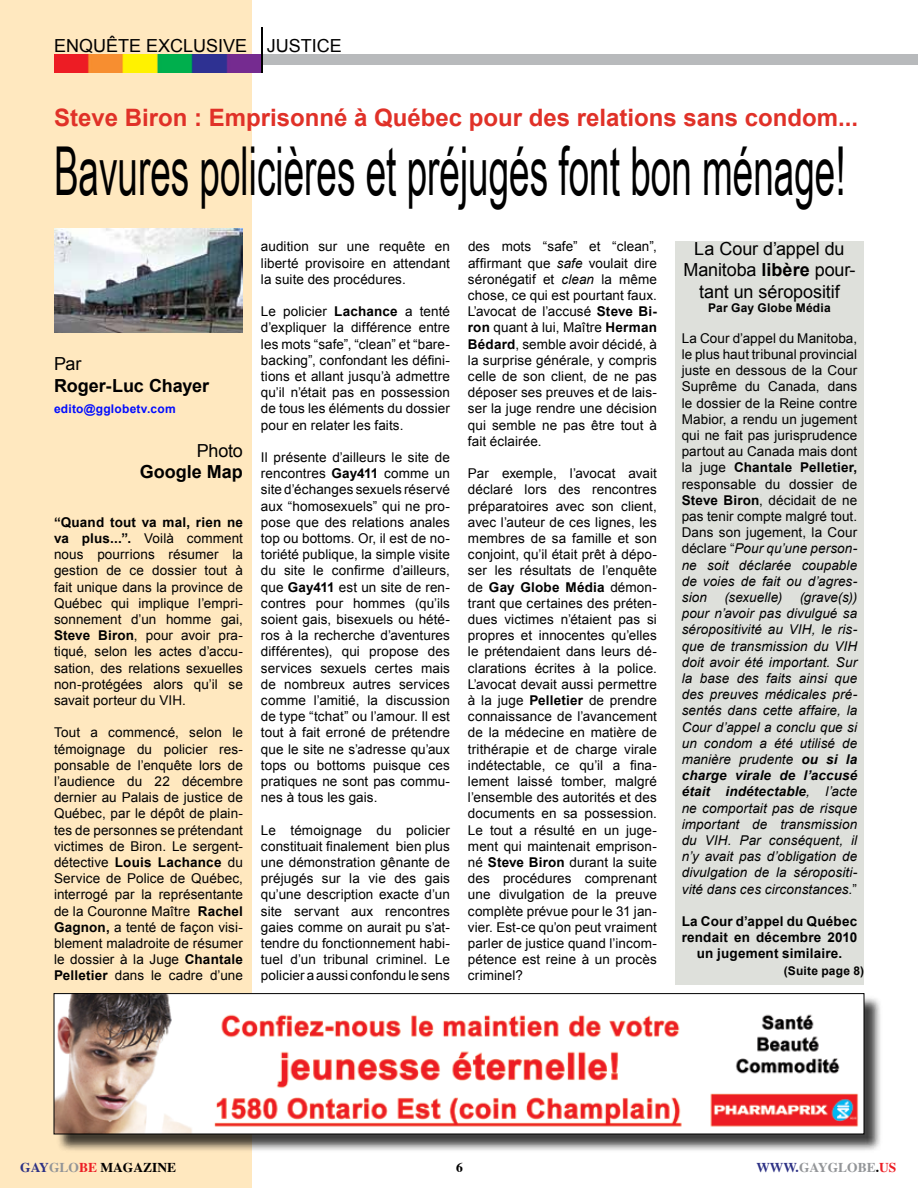
<style>
.page{position:relative;width:918px;height:1188px;background:#fff}
.page>*{position:absolute;margin:0;border:0;box-sizing:border-box;transform-origin:0 0}
.t1{font:67.5px "Arial Narrow";color:#000;scale:.67 1}
.t2{font:700 24px "Arial";color:#e03128}
.t3{font:18px/21.6px "Arial";letter-spacing:-.005em;color:#000;text-align:center}
.t4{font:700 18px "Arial";color:#000}
.t5{font:13.5px/16.2px "Arial";letter-spacing:.005em;color:#000;text-align:justify}
.t6{font:italic 13.5px/16.2px "Arial";letter-spacing:.005em;color:#000;text-align:justify}
.t7{font:700 13.5px/16.2px "Arial";letter-spacing:.015em;color:#000;text-align:center}
.t8{font:700 13.5px "Times";color:#000}
.t9{font:700 13.5px "Times";color:#939598}
.t10{font:700 12px "Arial";letter-spacing:.02em;color:#000}
.t11{font:700 12px "Arial";letter-spacing:.02em;color:#000cff}
.s1{font-weight:700}
.s2{font-style:italic}
.s3{font-style:normal}
.s4{color:#2d3185}
.s5{color:#939598}
.s6{color:#ed1d24}
.s7{color:#000}
</style>
<div class="page">
<div style="left:0;top:0;width:252px;height:1188px;background:#ffe8bf"></div>
<img style="left:54px;top:54px;width:207px;height:19px">
<div style="left:261px;top:54px;width:657px;height:10px;background:#b8babc"></div>
<hr style="left:261px;top:27px;width:1px;height:45px;background:#000">
<img style="left:54px;top:228px;width:189px;height:104px">
<div style="left:56px;top:995px;width:827px;height:158px;background:#000;opacity:.75"></div>
<img style="left:56px;top:995px;width:806px;height:137px">
<div style="left:54px;top:993px;width:810px;height:141px;border:1px solid #000"></div>
<div style="left:675px;top:242px;width:189px;height:744px;background:#dee0db"></div>
<h3 class="t3" style="left:54px;top:35px;width:289px">ENQUÊTE EXCLUSIVE JUSTICE</h3>
<h2 class="t2" style="left:54px;top:102px;width:806px">Steve Biron : Emprisonné à Québec pour des relations sans condom...</h2>
<h1 class="t1" style="left:54px;top:122px;width:1183px">Bavures policières et préjugés font bon ménage!</h1>
<h3 class="t3" style="left:54px;top:353px;width:29px">Par</h3>
<h3 class="t4" style="left:54px;top:374px;width:157px">Roger-Luc Chayer</h3>
<p class="t11" style="left:54px;top:401px;width:123px">edito@gglobetv.com</p>
<h3 class="t3" style="left:197px;top:440px;width:48px">Photo</h3>
<h3 class="t4" style="left:140px;top:460px;width:105px">Google Map</h3>
<p class="t5" style="left:54px;top:514px;width:191px"><span class="s1">“Quand tout va mal, rien ne va plus...”.</span> Voilà comment nous pourrions résumer la gestion de ce dossier tout à fait unique dans la province de Québec qui implique l’empri&shy;sonnement d’un homme gai, <span class="s1">Steve Biron</span>, pour avoir pra&shy;tiqué, selon les actes d’accu&shy;sation, des relations sexuelles non-protégées alors qu’il se savait porteur du VIH.</p>
<p class="t5" style="left:54px;top:725px;width:191px">Tout a commencé, selon le témoignage du policier res&shy;ponsable de l’enquête lors de l’audience du 22 décembre dernier au Palais de justice de Québec, par le dépôt de plain&shy;tes de personnes se prétendant victimes de Biron. Le sergent&shy;détective <span class="s1">Louis Lachance</span> du Service de Police de Québec, interrogé par la représentante de la Couronne Maître <span class="s1">Rachel Gagnon,</span> a tenté de façon visi&shy;blement maladroite de résumer le dossier à la Juge <span class="s1">Chantale Pelletier</span> dans le cadre d’une</p>
<p class="t5" style="left:261px;top:239px;width:191px">audition sur une requête en liberté provisoire en attendant la suite des procédures.</p>
<p class="t5" style="left:261px;top:303px;width:190px">Le policier <span class="s1">Lachance</span> a tenté d’expliquer la différence entre les mots “safe”, “clean” et “bare&shy;backing”, confondant les défini&shy;tions et allant jusqu’à admettre qu’il n’était pas en possession de tous les éléments du dossier pour en relater les faits.</p>
<p class="t5" style="left:261px;top:449px;width:191px">Il présente d’ailleurs le site de rencontres <span class="s1">Gay411</span> comme un site d’échanges sexuels réservé aux “homosexuels” qui ne pro&shy;pose que des relations anales top ou bottoms. Or, il est de no&shy;toriété publique, la simple visite du site le confirme d’ailleurs, que <span class="s1">Gay411</span> est un site de ren&shy;contres pour hommes (qu’ils soient gais, bisexuels ou hété&shy;ros à la recherche d’aventures différentes), qui propose des services sexuels certes mais de nombreux autres services comme l’amitié, la discussion de type “tchat” ou l’amour. Il est tout à fait erroné de prétendre que le site ne s’adresse qu’aux tops ou bottoms puisque ces pratiques ne sont pas commu&shy;nes à tous les gais.</p>
<p class="t5" style="left:261px;top:822px;width:191px">Le témoignage du policier constituait finalement bien plus une démonstration gênante de préjugés sur la vie des gais qu’une description exacte d’un site servant aux rencontres gaies comme on aurait pu s’at&shy;tendre du fonctionnement habi&shy;tuel d’un tribunal criminel. Le policier a aussi confondu le sens</p>
<p class="t5" style="left:468px;top:239px;width:191px">des mots “safe” et “clean”, affirmant que <span class="s2">safe</span> voulait dire séronégatif et <span class="s2">clean</span> la même chose, ce qui est pourtant faux.<br>L’avocat de l’accusé <span class="s1">Steve Bi&shy;ron</span> quant à lui, Maître <span class="s1">Herman Bédard</span>, semble avoir décidé, à la surprise générale, y compris celle de son client, de ne pas déposer ses preuves et de lais&shy;ser la juge rendre une décision qui semble ne pas être tout à fait éclairée.</p>
<p class="t5" style="left:468px;top:465px;width:191px">Par exemple, l’avocat avait déclaré lors des rencontres préparatoires avec son client, avec l’auteur de ces lignes, les membres de sa famille et son conjoint, qu’il était prêt à dépo&shy;ser les résultats de l’enquête de <span class="s1">Gay Globe Média</span> démon&shy;trant que certaines des préten&shy;dues victimes n’étaient pas si propres et innocentes qu’elles le prétendaient dans leurs dé&shy;clarations écrites à la police.<br>L’avocat devait aussi permettre à la juge <span class="s1">Pelletier</span> de prendre connaissance de l’avancement de la médecine en matière de trithérapie et de charge virale indétectable, ce qu’il a fina&shy;lement laissé tomber, malgré l’ensemble des autorités et des documents en sa possession.<br>Le tout a résulté en un juge&shy;ment qui maintenait emprison&shy;né <span class="s1">Steve Biron</span> durant la suite des procédures comprenant une divulgation de la preuve complète prévue pour le 31 jan&shy;vier. Est-ce qu’on peut vraiment parler de justice quand l’incom&shy;pétence est reine à un procès criminel?</p>
<h3 class="t3" style="left:683px;top:238px;width:174px">La Cour d’appel du<br>Manitoba <span class="s1">libère</span> pour&shy;tant un séropositif</h3>
<p class="t10" style="left:708px;top:300px;width:124px">Par Gay Globe Média</p>
<p class="t5" style="left:682px;top:330px;width:177px">La Cour d’appel du Manitoba, le plus haut tribunal provincial juste en dessous de la Cour Suprême du Canada, dans le dossier de la Reine contre Mabior, a rendu un jugement qui ne fait pas jurisprudence partout au Canada mais dont la juge <span class="s1">Chantale Pelletier, </span>responsable du dossier de <span class="s1">Steve Biron</span>, décidait de ne pas tenir compte malgré tout.<br>Dans son jugement, la Cour déclare “<span class="s2">Pour qu’une person&shy;ne soit déclarée coupable de voies de fait ou d’agres&shy;sion</span></p>
<p class="t6" style="left:682px;top:589px;width:177px;text-indent:118px">(grave(s)) pour n’avoir pas divulgué sa séropositivité au VIH, le ris&shy;que de transmission du VIH doit avoir été important. Sur la base des faits ainsi que des preuves médicales pré&shy;sentés dans cette affaire, la Cour d’appel a conclu que si un condom a été utilisé de manière prudente <span class="s1">ou si la charge virale de l’accusé était indétectable</span>, l’acte ne comportait pas de risque important de transmission du VIH. Par conséquent, il n’y avait pas d’obligation de divulgation de la séropositi&shy;vité dans ces circonstances.<span class="s3">”</span></p>
<p class="t7" style="left:682px;top:914px;width:177px">La Cour d’appel du Québec rendait en décembre 2010 un jugement similaire.</p>
<p class="t10" style="left:784px;top:962px;width:82px">(Suite page 8)</p>
<p class="t6" style="left:724px;top:589px;width:60px">(sexuelle)</p>
<p class="t8" style="left:20px;top:1159px;width:157px"><span class="s4">GAY</span><span class="s5">GLO</span><span class="s6">BE</span> MAGAZINE</p>
<p class="t8" style="left:456px;top:1159px;width:8px">6</p>
<p class="t9" style="left:756px;top:1159px;width:142px"><span class="s4">WWW.</span>GAYGLOBE<span class="s7">.</span><span class="s6">US</span></p>
</div>
